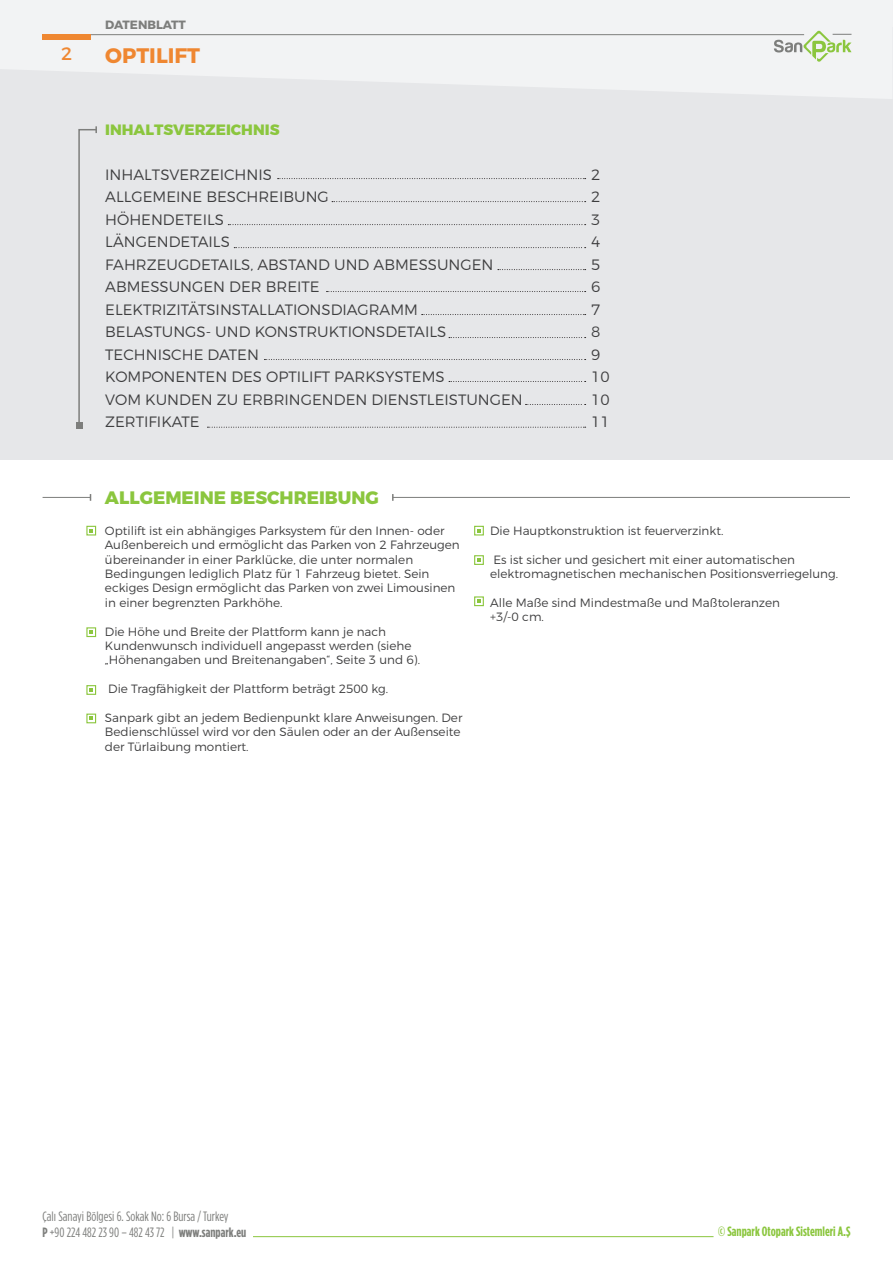
<style>
.page{position:relative;width:893px;height:1263px;background:#fff}
.page>*{position:absolute;margin:0;border:0;box-sizing:border-box;transform-origin:0 0}
.t1{font:700 21px "Montserrat";color:#ef8731}
.t2{font:800 18px "Montserrat";color:#8bc63e}
.t3{font:18px "Montserrat";color:#ef8731}
.t4{font:300 15px "Montserrat";color:#3e3e3f}
.t5{font:800 15px "Montserrat";color:#8bc63e}
.t6{font:13.5px/16.2px "Gotham Condensed";color:#7d7e7c}
.t7{font:700 13.5px "Gotham Condensed";color:#8bc63e}
.t8{font:300 12px/14.4px "Montserrat";color:#3e3e3f}
.t9{font:700 12px "Montserrat";color:#7d7e7c}
.s1{font-weight:700}
</style>
<div class="page">
<div style="left:1px;top:27px;width:892px;height:432px;background:#e6e7e9"></div>
<svg style="left:0;top:0;width:892px;height:99px;fill:#f2f3f4"></svg>
<hr style="left:253px;top:1236px;width:460px;height:1px;background:#8bc63e">
<div style="left:42px;top:34px;width:49px;height:5px;background:#ef8731"></div>
<hr style="left:91px;top:34px;width:713px;height:1px;background:#7d7e7c">
<svg style="left:774px;top:31px;width:77px;height:31px"></svg>
<svg style="left:76px;top:126px;width:21px;height:303px"></svg>
<hr style="left:393px;top:497px;width:457px;height:1px;background:#7d7e7c">
<svg style="left:392px;top:494px;width:2px;height:7px"></svg>
<hr style="left:43px;top:497px;width:48px;height:1px;background:#7d7e7c">
<svg style="left:278px;top:178px;width:308px;height:1px"></svg>
<svg style="left:332px;top:201px;width:254px;height:1px"></svg>
<svg style="left:228px;top:224px;width:358px;height:1px"></svg>
<svg style="left:327px;top:291px;width:259px;height:1px"></svg>
<svg style="left:422px;top:314px;width:164px;height:1px"></svg>
<svg style="left:449px;top:337px;width:137px;height:1px"></svg>
<svg style="left:264px;top:359px;width:322px;height:1px"></svg>
<svg style="left:207px;top:427px;width:379px;height:1px"></svg>
<svg style="left:449px;top:381px;width:137px;height:1px"></svg>
<svg style="left:525px;top:404px;width:61px;height:1px"></svg>
<svg style="left:234px;top:247px;width:352px;height:1px"></svg>
<svg style="left:498px;top:269px;width:88px;height:1px"></svg>
<div style="left:86px;top:526px;width:10px;height:9px;border:1px solid #8bc63e"></div>
<svg style="left:89px;top:529px;width:4px;height:3px"></svg>
<div style="left:474px;top:526px;width:10px;height:9px;border:1px solid #8bc63e"></div>
<svg style="left:477px;top:529px;width:4px;height:3px"></svg>
<div style="left:474px;top:555px;width:10px;height:10px;border:1px solid #8bc63e"></div>
<svg style="left:477px;top:558px;width:4px;height:4px"></svg>
<div style="left:474px;top:596px;width:10px;height:10px;border:1px solid #8bc63e"></div>
<svg style="left:477px;top:599px;width:4px;height:4px"></svg>
<div style="left:86px;top:627px;width:10px;height:10px;border:1px solid #8bc63e"></div>
<svg style="left:89px;top:630px;width:4px;height:4px"></svg>
<div style="left:86px;top:685px;width:10px;height:10px;border:1px solid #8bc63e"></div>
<svg style="left:89px;top:688px;width:4px;height:4px"></svg>
<div style="left:86px;top:714px;width:10px;height:9px;border:1px solid #8bc63e"></div>
<svg style="left:89px;top:717px;width:4px;height:3px"></svg>
<h2 class="t3" style="left:61px;top:43px;width:13px">2</h2>
<p class="t9" style="left:105px;top:17px;width:82px">DATENBLATT</p>
<h1 class="t1" style="left:105px;top:42px;width:96px">OPTILIFT</h1>
<p class="t5" style="left:105px;top:120px;width:176px">INHALTSVERZEICHNIS</p>
<p class="t4" style="left:105px;top:165px;width:168px">INHALTSVERZEICHNIS</p>
<p class="t4" style="left:591px;top:165px;width:11px">2</p>
<p class="t4" style="left:105px;top:188px;width:225px">ALLGEMEINE BESCHREIBUNG</p>
<p class="t4" style="left:591px;top:188px;width:11px">2</p>
<p class="t4" style="left:105px;top:210px;width:120px">HÖHENDETEILS</p>
<p class="t4" style="left:591px;top:210px;width:11px">3</p>
<p class="t4" style="left:105px;top:233px;width:126px">LÄNGENDETAILS</p>
<p class="t4" style="left:591px;top:233px;width:11px">4</p>
<p class="t4" style="left:105px;top:255px;width:390px">FAHRZEUGDETAILS, ABSTAND UND ABMESSUNGEN</p>
<p class="t4" style="left:591px;top:255px;width:11px">5</p>
<p class="t4" style="left:105px;top:278px;width:216px">ABMESSUNGEN DER BREITE</p>
<p class="t4" style="left:591px;top:278px;width:11px">6</p>
<p class="t4" style="left:105px;top:300px;width:314px">ELEKTRIZITÄTSINSTALLATIONSDIAGRAMM</p>
<p class="t4" style="left:591px;top:300px;width:11px">7</p>
<p class="t4" style="left:105px;top:323px;width:343px">BELASTUNGS- UND KONSTRUKTIONSDETAILS</p>
<p class="t4" style="left:591px;top:323px;width:11px">8</p>
<p class="t4" style="left:105px;top:345px;width:155px">TECHNISCHE DATEN</p>
<p class="t4" style="left:591px;top:345px;width:11px">9</p>
<p class="t4" style="left:105px;top:368px;width:341px">KOMPONENTEN DES OPTILIFT PARKSYSTEMS</p>
<p class="t4" style="left:591px;top:368px;width:20px">10</p>
<p class="t4" style="left:105px;top:390px;width:419px">VOM KUNDEN ZU ERBRINGENDEN DIENSTLEISTUNGEN</p>
<p class="t4" style="left:591px;top:390px;width:20px">10</p>
<p class="t4" style="left:105px;top:413px;width:96px">ZERTIFIKATE</p>
<p class="t4" style="left:591px;top:413px;width:20px">11</p>
<p class="t2" style="left:105px;top:487px;width:275px">ALLGEMEINE BESCHREIBUNG</p>
<p class="t8" style="left:105px;top:523px;width:356px">Optilift ist ein abhängiges Parksystem für den Innen- oder Außenbereich und ermöglicht das Parken von 2 Fahrzeugen übereinander in einer Parklücke, die unter normalen Bedingungen lediglich Platz für 1 Fahrzeug bietet. Sein eckiges Design ermöglicht das Parken von zwei Limousinen</p>
<p class="t8" style="left:105px;top:595px;width:179px">in einer begrenzten Parkhöhe.</p>
<p class="t8" style="left:105px;top:624px;width:317px">Die Höhe und Breite der Plattform kann je nach<br>Kundenwunsch individuell angepasst werden (siehe „Höhenangaben und Breitenangaben“, Seite 3 und 6).</p>
<p class="t8" style="left:108px;top:681px;width:281px">Die Tragfähigkeit der Plattform beträgt 2500 kg.</p>
<p class="t8" style="left:105px;top:710px;width:359px">Sanpark gibt an jedem Bedienpunkt klare Anweisungen. Der<br>Bedienschlüssel wird vor den Säulen oder an der Außenseite der Türlaibung montiert.</p>
<p class="t8" style="left:490px;top:523px;width:235px">Die Hauptkonstruktion ist feuerverzinkt.</p>
<p class="t8" style="left:490px;top:552px;width:350px">Es ist sicher und gesichert mit einer automatischen elektromagnetischen mechanischen Positionsverriegelung.</p>
<p class="t8" style="left:490px;top:595px;width:291px">Alle Maße sind Mindestmaße und Maßtoleranzen</p>
<p class="t8" style="left:490px;top:609px;width:55px">+3/-0 cm.</p>
<p class="t6" style="left:43px;top:1208px;width:205px">Çalı Sanayi Bölgesi 6. Sokak No: 6 Bursa / Turkey<br><span class="s1">P</span> +90 224 482 23 90 – 482 43 72 | <span class="s1">www.sanpark.eu</span></p>
<p class="t7" style="left:718px;top:1224px;width:134px">© Sanpark Otopark Sistemleri A.Ş</p>
</div>
